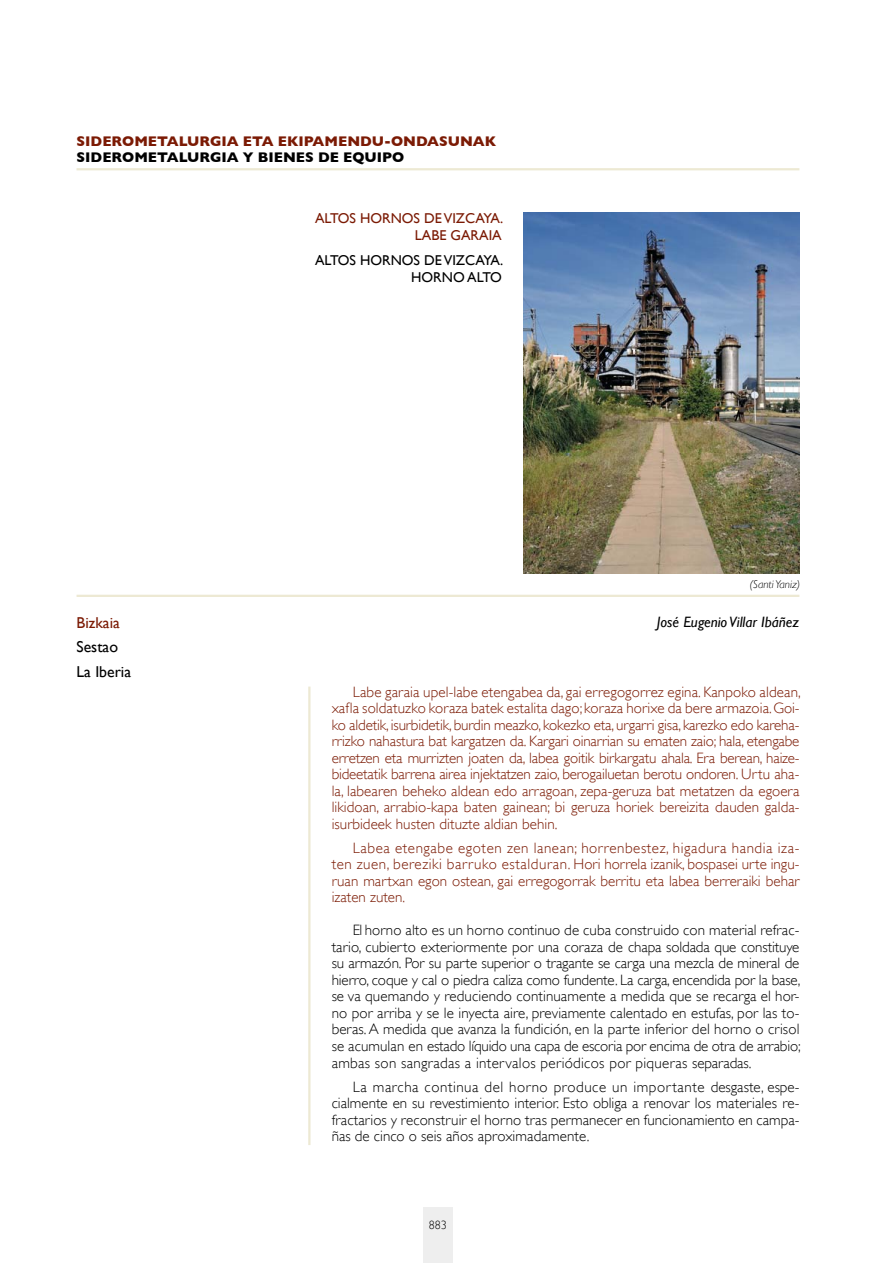
<style>
.page{position:relative;width:893px;height:1263px;background:#fff}
.page>*{position:absolute;margin:0;border:0;box-sizing:border-box;transform-origin:0 0}
.t1{font:15.75px "Gill Sans";color:#000}
.t2{font:15.75px "Gill Sans";color:#7b1a04}
.Texto_independiente{font:300 15px/16.5px "Gill Sans";color:#000;text-align:justify}
.Texto_independiente-2{font:300 15px/16.5px "Gill Sans";letter-spacing:.005em;color:#7b1a04;text-align:justify}
.t3{font:italic 15px "Gill Sans";color:#000}
.t4{font:700 14.25px "Gill Sans";color:#7b1a04}
.t5{font:14.25px "Gill Sans";color:#7b1a04}
.t6{font:700 14.25px "Gill Sans";color:#000}
.t7{font:14.25px "Gill Sans";color:#000}
.t8{font:300 12px "Gill Sans";color:#000}
.t9{font:italic 300 11.25px "Gill Sans";color:#000}
</style>
<div class="page">
<div style="left:423px;top:1207px;width:30px;height:56px;background:#eee"></div>
<hr style="left:308px;top:686px;width:2px;height:459px;background:#ede9d3">
<hr style="left:77px;top:595px;width:722px;height:2px;background:#ede9d3">
<img style="left:523px;top:213px;width:276px;height:360px">
<hr style="left:77px;top:168px;width:722px;height:2px;background:#ede9d3">
<p class="t4" style="left:77px;top:133px;width:421px">SIDEROMETALURGIA ETA EKIPAMENDU-ONDASUNAK</p>
<p class="t6" style="left:77px;top:148px;width:329px">SIDEROMETALURGIA Y BIENES DE EQUIPO</p>
<p class="t2" style="left:77px;top:613px;width:45px">Bizkaia</p>
<p class="t1" style="left:77px;top:638px;width:43px">Sestao</p>
<p class="t1" style="left:77px;top:662px;width:56px">La Iberia</p>
<p class="t5" style="left:315px;top:209px;width:190px">ALTOS HORNOS DE VIZCAYA.</p>
<p class="t5" style="left:415px;top:227px;width:88px">LABE GARAIA</p>
<p class="t7" style="left:315px;top:251px;width:190px">ALTOS HORNOS DE VIZCAYA.</p>
<p class="t7" style="left:411px;top:269px;width:92px">HORNO ALTO</p>
<p class="t9" style="left:750px;top:577px;width:52px">(Santi Yaniz)</p>
<p class="t3" style="left:657px;top:613px;width:144px">José Eugenio Villar Ibáñez</p>
<p class="Texto_independiente-2" style="left:332px;top:684px;width:471px;text-align:right">Labe garaia upel-labe etengabea da, gai erregogorrez egina. Kanpoko aldean, xafla soldatuzko koraza batek estalita dago; koraza horixe da bere armazoia. Goi-</p>
<p class="Texto_independiente-2" style="left:332px;top:717px;width:469px">ko aldetik, isurbidetik, burdin meazko, kokezko eta, urgarri gisa, karezko edo kareha&shy;rrizko nahastura bat kargatzen da. Kargari oinarrian su ematen zaio; hala, etengabe erretzen eta murrizten joaten da, labea goitik birkargatu ahala. Era berean, haize&shy;bideetatik barrena airea injektatzen zaio, berogailuetan berotu ondoren. Urtu aha-</p>
<p class="Texto_independiente-2" style="left:332px;top:783px;width:469px">la, labearen beheko aldean edo arragoan, zepa-geruza bat metatzen da egoera likidoan, arrabio-kapa baten gainean; bi geruza horiek bereizita dauden galda&shy;isurbideek husten dituzte aldian behin.</p>
<p class="Texto_independiente-2" style="left:332px;top:840px;width:469px;text-indent:21px">Labea etengabe egoten zen lanean; horrenbestez, higadura handia iza&shy;ten zuen, bereziki barruko estalduran. Hori horrela izanik, bospasei urte ingu&shy;ruan martxan egon ostean, gai erregogorrak berritu eta labea berreraiki behar izaten zuten.</p>
<p class="Texto_independiente" style="left:332px;top:922px;width:469px;text-indent:21px">El horno alto es un horno continuo de cuba construido con material refrac&shy;tario, cubierto exteriormente por una coraza de chapa soldada que constituye su armazón. Por su parte superior o tragante se carga una mezcla de mineral de</p>
<p class="Texto_independiente" style="left:332px;top:972px;width:470px">hierro, coque y cal o piedra caliza como fundente. La carga, encendida por la base, se va quemando y reduciendo continuamente a medida que se recarga el hor&shy;no por arriba y se le inyecta aire, previamente calentado en estufas, por las to&shy;beras. A medida que avanza la fundición, en la parte inferior del horno o crisol se acumulan en estado líquido una capa de escoria por encima de otra de arrabio; ambas son sangradas a intervalos periódicos por piqueras separadas.</p>
<p class="Texto_independiente" style="left:332px;top:1078px;width:469px;text-indent:21px">La marcha continua del horno produce un importante desgaste, espe&shy;cialmente en su revestimiento interior. Esto obliga a renovar los materiales re&shy;fractarios y reconstruir el horno tras permanecer en funcionamiento en campa&shy;ñas de cinco o seis años aproximadamente.</p>
<p class="t8" style="left:429px;top:1218px;width:19px">883</p>
</div>
